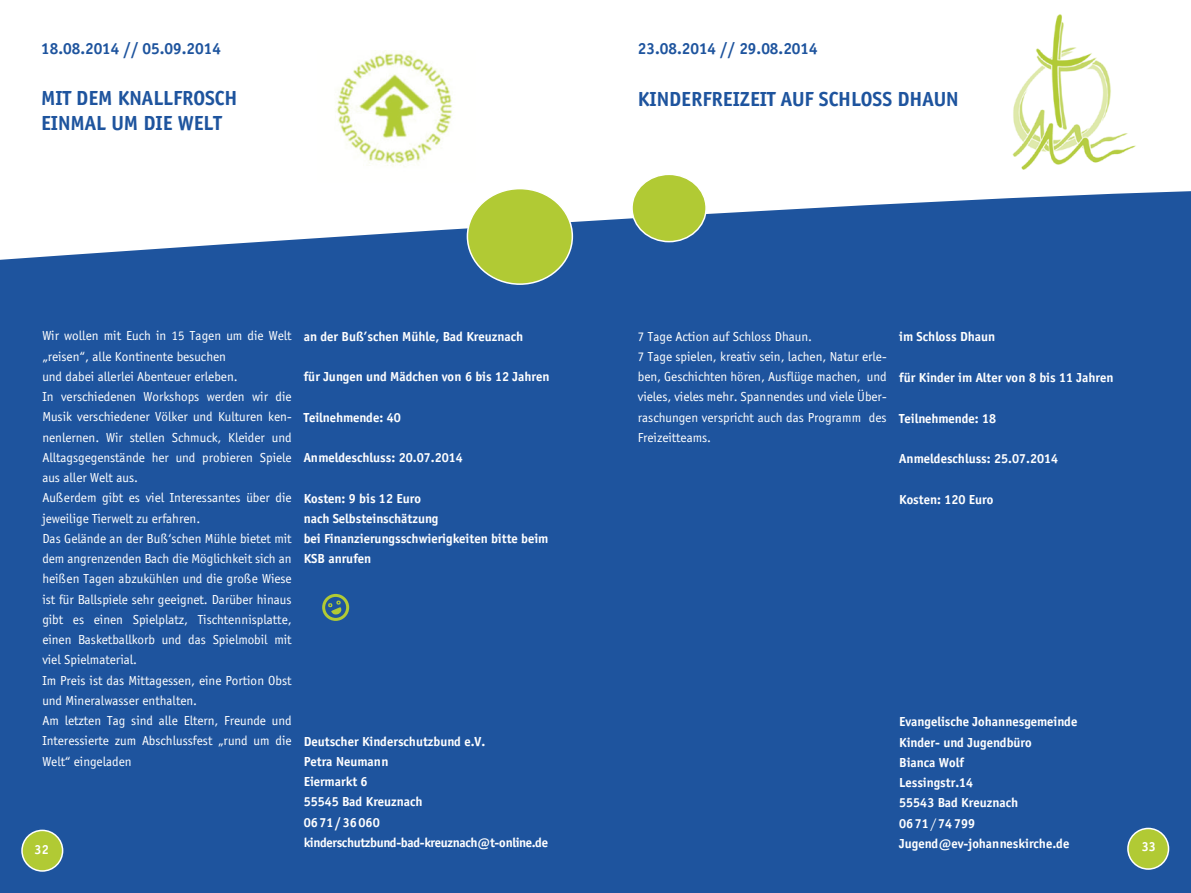
<style>
.page{position:relative;width:1191px;height:893px;background:#fff}
.page>*{position:absolute;margin:0;border:0;box-sizing:border-box;transform-origin:0 0}
.t1{font:700 21px/25.2px "Officina Sans EF";color:#1e549e}
.t2{font:700 16.5px "Officina Sans EF";color:#1e549e}
.t3{font:13.5px/20.2px "Officina Sans EF";color:#fff}
.t4{font:700 13.5px/20.2px "Officina Sans EF";color:#fff}
.s1{font-weight:400}
</style>
<div class="page">
<div style="left:0;top:191px;width:1191px;height:702px;background:#1e549e"></div>
<div style="left:467px;top:189px;width:105px;height:95px;background:#b1ca34;border-radius:50%"></div>
<div style="left:467px;top:188px;width:106px;height:97px;border:2px solid #fff;border-radius:50%"></div>
<div style="left:632px;top:174px;width:74px;height:68px;background:#b1ca34;border-radius:50%"></div>
<div style="left:631px;top:174px;width:76px;height:68px;border:2px solid #fff;border-radius:50%"></div>
<div style="left:22px;top:830px;width:41px;height:41px;background:#b1ca34;border-radius:50%"></div>
<div style="left:21px;top:830px;width:42px;height:42px;border:2px solid #fff;border-radius:50%"></div>
<div style="left:1128px;top:828px;width:40px;height:41px;background:#b1ca34;border-radius:50%"></div>
<div style="left:1127px;top:828px;width:42px;height:42px;border:2px solid #fff;border-radius:50%"></div>
<div style="left:322px;top:594px;width:27px;height:27px;border:3px solid #b1ca34;border-radius:50%"></div>
<svg style="left:328px;top:601px;width:15px;height:14px"></svg>
<img style="left:335px;top:50px;width:117px;height:117px">
<img style="left:1012px;top:14px;width:124px;height:156px">
<p class="t2" style="left:41px;top:39px;width:181px">18.08.2014 // 05.09.2014</p>
<h1 class="t1" style="left:41px;top:85px;width:198px">Mit dem Knallfrosch einmal um die Welt</h1>
<p class="t2" style="left:638px;top:39px;width:181px">23.08.2014 // 29.08.2014</p>
<h1 class="t1" style="left:638px;top:86px;width:322px">Kinderfreizeit auf Schloss Dhaun</h1>
<p class="t3" style="left:42px;top:326px;width:251px">Wir wollen mit Euch in 15 Tagen um die Welt „reisen“, alle Kontinente besuchen<br>und dabei allerlei Abenteuer erleben.<br>In verschiedenen Workshops werden wir die Musik verschiedener Völker und Kulturen ken&shy;nenlernen. Wir stellen Schmuck, Kleider und Alltagsgegenstände her und probieren Spiele aus aller Welt aus.<br>Außerdem gibt es viel Interessantes über die jeweilige Tierwelt zu erfahren.<br>Das Gelände an der Buß‘schen Mühle bietet mit dem angrenzenden Bach die Möglichkeit sich an heißen Tagen abzukühlen und die große Wiese ist für Ballspiele sehr geeignet. Darüber hinaus gibt es einen Spielplatz, Tischtennisplatte, einen Basketballkorb und das Spielmobil mit viel Spielmaterial.<br>Im Preis ist das Mittagessen, eine Portion Obst und Mineralwasser enthalten.<br>Am letzten Tag sind alle Eltern, Freunde und Interessierte zum Abschlussfest „rund um die Welt“ eingeladen</p>
<p class="t4" style="left:304px;top:326px;width:221px">an der Buß’schen Mühle, Bad Kreuznach</p>
<p class="t4" style="left:304px;top:366px;width:247px">für Jungen und Mädchen von 6 bis 12 Jahren</p>
<p class="t4" style="left:304px;top:407px;width:99px">Teilnehmende: 40</p>
<p class="t4" style="left:304px;top:447px;width:161px">Anmeldeschluss: 20.07.2014</p>
<p class="t4" style="left:304px;top:488px;width:246px">Kosten: 9 bis 12 Euro<br>nach Selbsteinschätzung<br>bei Finanzierungsschwierigkeiten bitte beim<br>KSB anrufen</p>
<p class="t3" style="left:638px;top:326px;width:250px">7 Tage Action auf Schloss Dhaun.<br>7 Tage spielen, kreativ sein, lachen, Natur erle&shy;ben, Geschichten hören, Ausflüge machen, und vieles, vieles mehr. Spannendes und viele Über&shy;raschungen verspricht auch das Programm des Freizeitteams.</p>
<p class="t4" style="left:899px;top:327px;width:98px">im Schloss Dhaun</p>
<p class="t4" style="left:899px;top:367px;width:216px">für Kinder im Alter von 8 bis 11 Jahren</p>
<p class="t4" style="left:899px;top:408px;width:99px">Teilnehmende: 18</p>
<p class="t4" style="left:899px;top:448px;width:161px">Anmeldeschluss: 25.07.2014</p>
<p class="t4" style="left:899px;top:489px;width:96px">Kosten: 120 Euro</p>
<p class="t4" style="left:899px;top:712px;width:180px">Evangelische Johannesgemeinde<br>Kinder- und Jugendbüro<br>Bianca Wolf<br>Lessingstr.14<br>55543 Bad Kreuznach<br>0671<span class="s1">/</span>74799<br>Jugend@ev-johanneskirche.de</p>
<p class="t4" style="left:304px;top:731px;width:246px">Deutscher Kinderschutzbund e.V.<br>Petra Neumann<br>Eiermarkt 6<br>55545 Bad Kreuznach<br>0671/36060 kinderschutzbund-bad-kreuznach@t-online.de</p>
<p class="t4" style="left:35px;top:839px;width:16px">32</p>
<p class="t4" style="left:1141px;top:836px;width:16px">33</p>
</div>
